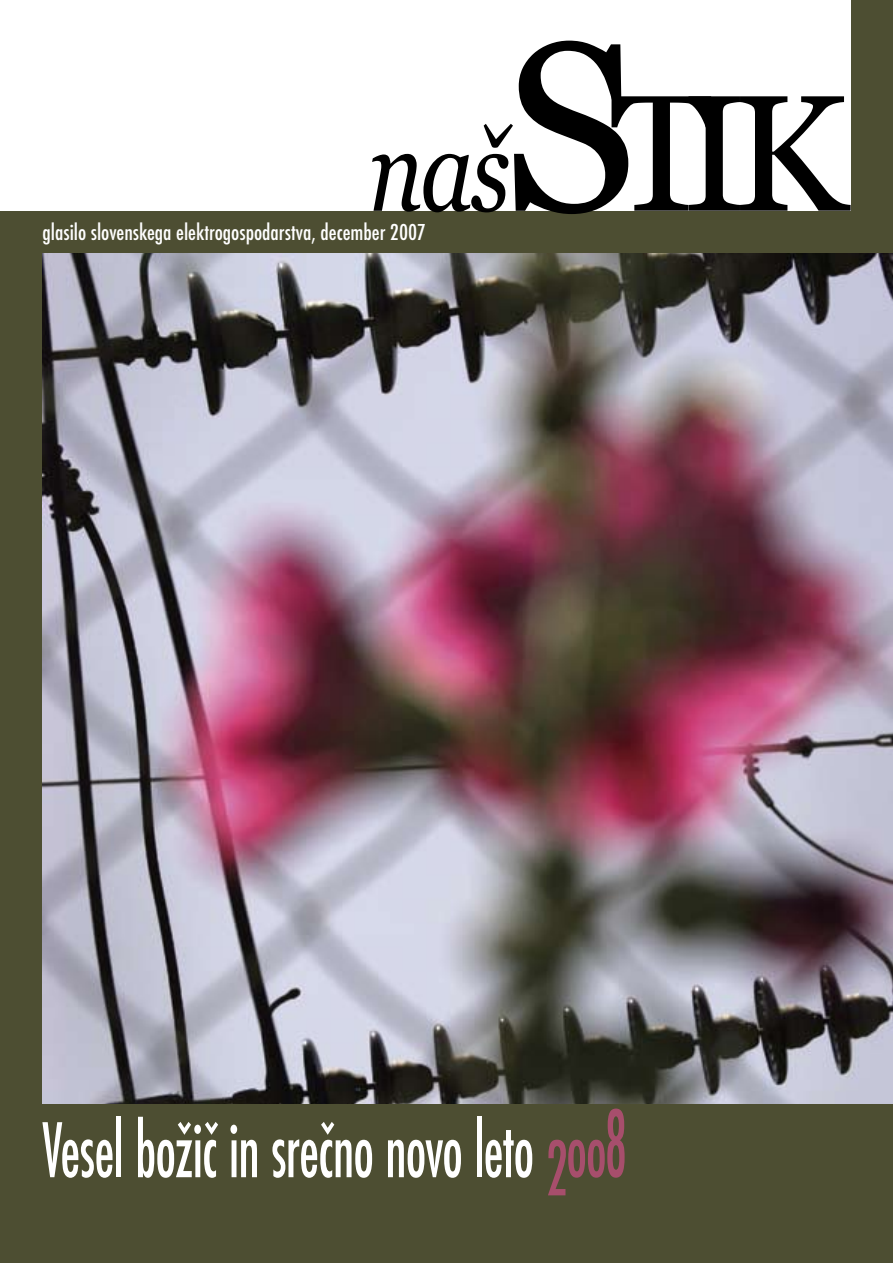
<style>
.page{position:relative;width:893px;height:1263px;background:#4d4e32}
.page>*{position:absolute;margin:0;border:0;box-sizing:border-box;transform-origin:0 0}
.t1{font:italic 115.5px "Georgia";color:#000;scale:.8 1}
.t2{font:500 condensed 82.5px "Futura TEE";letter-spacing:-.015em;color:#fff;scale:.73 1}
.t3{font:500 condensed 24px "Futura TEE";color:#fff}
.s1{font-style:normal;font-size:240px}
.s2{font-style:normal;font-size:165px}
</style>
<div class="page">
<div style="left:0;top:0;width:851px;height:211px;background:#fff"></div>
<img style="left:43px;top:253px;width:850px;height:851px">
<svg style="left:548px;top:1108px;width:77px;height:87px"></svg>
<h1 class="t1" style="left:369px;top:105px;width:599px">naš<span class="s1">S</span><span class="s2">TIK</span></h1>
<p class="t3" style="left:43px;top:219px;width:385px">glasilo slovenskega elektrogospodarstva, december 2007</p>
<h2 class="t2" style="left:43px;top:1104px;width:675px">Vesel božič in srečno novo leto</h2>
</div>
